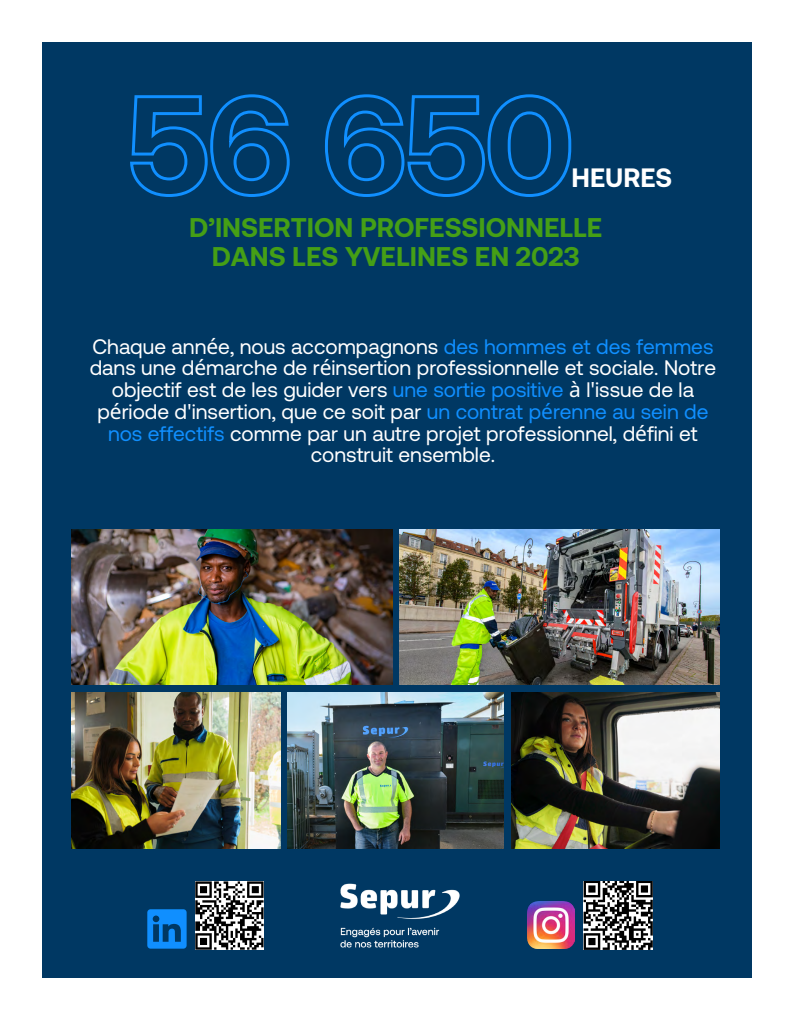
<style>
.page{position:relative;width:794px;height:1021px;background:#fff}
.page>*{position:absolute;margin:0;border:0;box-sizing:border-box;transform-origin:0 0}
.t1{font:700 27px/28.5px "Aeonik Pro";color:#459f16;text-align:center}
.t2{font:700 26.5px "Aeonik Pro";color:#fff}
.t3{font:21px/21.8px "Aeonik TRIAL";color:#fff;text-align:center}
.s1{font-family:"Noto Sans"}
.s2{color:#108fff}
.s3{font-family:"Noto Sans";color:#108fff}
</style>
<div class="page">
<div style="left:42px;top:43px;width:709px;height:935px;background:#003863"></div>
<img style="left:72px;top:529px;width:320px;height:156px">
<img style="left:399px;top:529px;width:321px;height:156px">
<img style="left:72px;top:692px;width:208px;height:156px">
<img style="left:288px;top:692px;width:216px;height:156px">
<img style="left:511px;top:692px;width:209px;height:156px">
<img style="left:340px;top:883px;width:120px;height:65px">
<svg style="left:130px;top:94px;width:442px;height:103px"></svg>
<img style="left:528px;top:901px;width:46px;height:47px">
<svg style="left:583px;top:881px;width:70px;height:68px;background:#777"></svg>
<svg style="left:195px;top:881px;width:68px;height:68px;background:#7f7f7f"></svg>
<svg style="left:147px;top:909px;width:40px;height:39px"></svg>
<p class="t2" style="left:571px;top:163px;width:102px">HEURES</p>
<p class="t1" style="left:189px;top:213px;width:414px">D’INSERTION PROFESSIONNELLE<br>DANS LES YVELINES EN 2023</p>
<p class="t3" style="left:90px;top:337px;width:628px">Chaque ann<span class="s1">é</span>e, nous accompagnons <span class="s2">des hommes et des femmes </span>dans une d<span class="s1">é</span>marche de r<span class="s1">é</span>insertion professionnelle et sociale. Notre objectif est de les guider vers <span class="s2">une sortie positive</span> <span class="s1">à</span> l<span class="s1">'</span>issue de la p<span class="s1">é</span>riode d<span class="s1">'</span>insertion, que ce soit par <span class="s2">un contrat p</span><span class="s3">é</span><span class="s2">renne au sein de nos effectifs</span> comme par un autre projet professionnel, d<span class="s1">é</span>fini et construit ensemble.</p>
</div>
